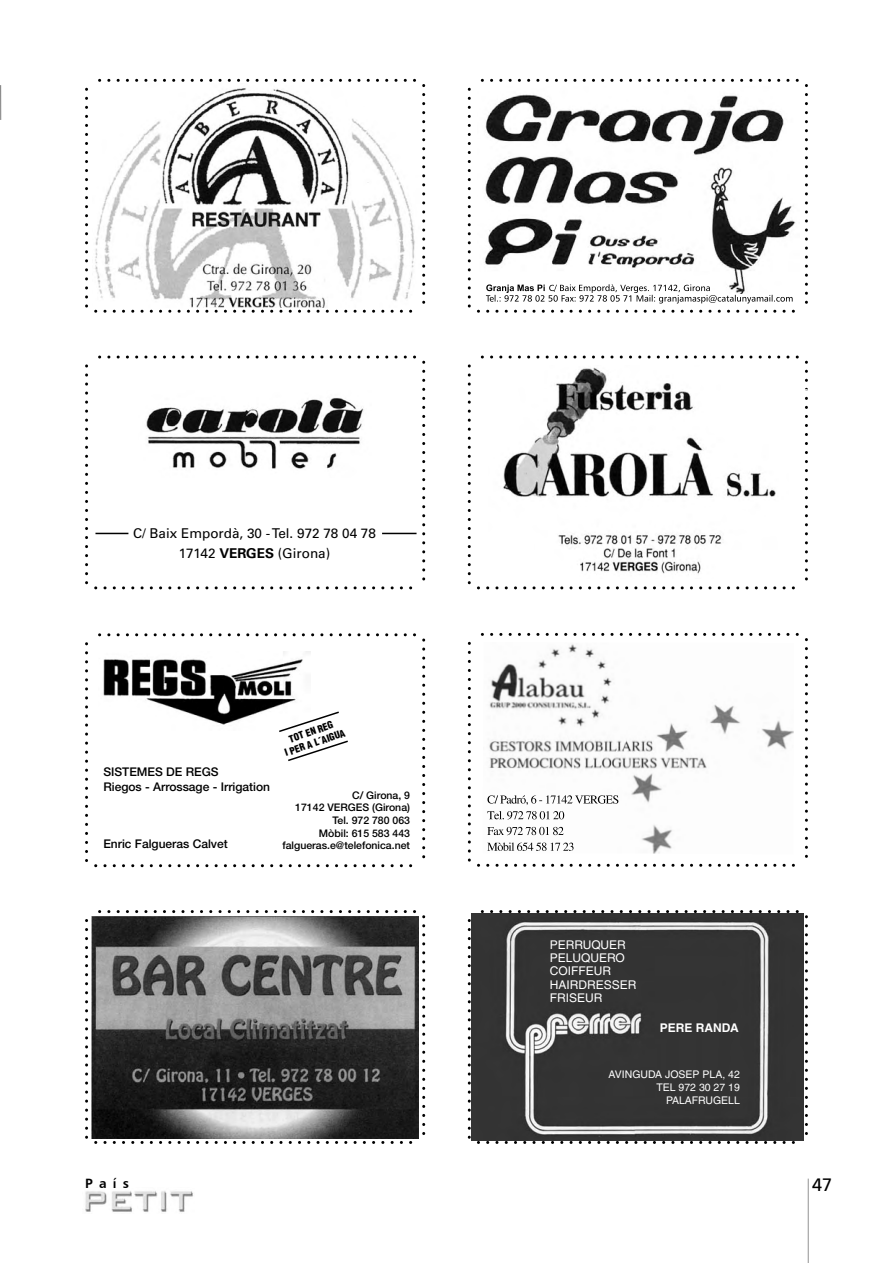
<style>
.page{position:relative;width:893px;height:1263px;background:#fff}
.page>*{position:absolute;margin:0;border:0;box-sizing:border-box;transform-origin:0 0}
.t1{font:18px "Frutiger";color:#000}
.t2{font:13.5px "Univers";color:#000}
.t3{font:13.5px "Humanist 777 BT Bold B";color:#000}
.t4{font:500 12px "Helvetica Neue";color:#000}
.t5{font:12px "Helvetica";color:#fff}
.t6{font:700 12px "Helvetica";color:#fff}
.t7{font:500 10.5px "Helvetica Neue";color:#000}
.t8{font:10.5px "Helvetica";color:#fff}
.t9{font:900 condensed 9.75px "Helvetica";color:#000}
.s1{font-weight:700}
</style>
<div class="page">
<img style="left:85px;top:1191px;width:108px;height:21px">
<hr style="left:808px;top:1178px;width:1px;height:85px;background:#939393">
<svg style="left:468px;top:89px;width:3px;height:219px"></svg>
<svg style="left:478px;top:310px;width:317px;height:3px"></svg>
<svg style="left:805px;top:84px;width:3px;height:218px"></svg>
<svg style="left:480px;top:79px;width:317px;height:3px"></svg>
<img style="left:485px;top:94px;width:311px;height:190px">
<svg style="left:486px;top:284px;width:307px;height:19px"></svg>
<hr style="left:0;top:85px;width:1px;height:35px;background:#797979">
<svg style="left:468px;top:366px;width:3px;height:219px"></svg>
<svg style="left:478px;top:586px;width:317px;height:3px"></svg>
<svg style="left:805px;top:360px;width:3px;height:219px"></svg>
<svg style="left:480px;top:355px;width:317px;height:3px"></svg>
<hr style="left:595px;top:389px;width:213px;height:2px;background:#fff">
<img style="left:489px;top:644px;width:305px;height:210px">
<svg style="left:468px;top:643px;width:3px;height:219px"></svg>
<svg style="left:478px;top:864px;width:317px;height:3px"></svg>
<svg style="left:805px;top:638px;width:3px;height:218px"></svg>
<svg style="left:480px;top:633px;width:317px;height:3px"></svg>
<svg style="left:487px;top:795px;width:131px;height:10px"></svg>
<svg style="left:487px;top:811px;width:77px;height:8px"></svg>
<svg style="left:487px;top:827px;width:77px;height:8px"></svg>
<svg style="left:487px;top:842px;width:86px;height:9px"></svg>
<img style="left:92px;top:917px;width:327px;height:222px">
<svg style="left:85px;top:920px;width:3px;height:219px"></svg>
<svg style="left:96px;top:1141px;width:317px;height:3px"></svg>
<svg style="left:422px;top:915px;width:3px;height:218px"></svg>
<svg style="left:98px;top:910px;width:317px;height:3px"></svg>
<svg style="left:85px;top:89px;width:3px;height:219px"></svg>
<svg style="left:96px;top:310px;width:317px;height:3px"></svg>
<svg style="left:422px;top:84px;width:3px;height:218px"></svg>
<svg style="left:98px;top:79px;width:317px;height:3px"></svg>
<img style="left:95px;top:88px;width:320px;height:220px">
<svg style="left:85px;top:644px;width:3px;height:218px"></svg>
<svg style="left:96px;top:864px;width:317px;height:3px"></svg>
<svg style="left:422px;top:638px;width:3px;height:219px"></svg>
<svg style="left:98px;top:633px;width:317px;height:3px"></svg>
<img style="left:103px;top:651px;width:208px;height:74px">
<svg style="left:277px;top:710px;width:62px;height:22px"></svg>
<svg style="left:288px;top:740px;width:60px;height:22px"></svg>
<svg style="left:468px;top:920px;width:3px;height:219px"></svg>
<svg style="left:478px;top:1141px;width:317px;height:3px"></svg>
<svg style="left:805px;top:915px;width:3px;height:218px"></svg>
<svg style="left:480px;top:910px;width:317px;height:3px"></svg>
<img style="left:471px;top:914px;width:333px;height:226px">
<img style="left:503px;top:367px;width:273px;height:207px">
<img style="left:146px;top:398px;width:218px;height:71px">
<hr style="left:95px;top:533px;width:33px;height:1px;background:#000">
<hr style="left:382px;top:533px;width:35px;height:1px;background:#000">
<svg style="left:85px;top:366px;width:3px;height:219px"></svg>
<svg style="left:96px;top:586px;width:317px;height:3px"></svg>
<svg style="left:422px;top:360px;width:3px;height:219px"></svg>
<svg style="left:98px;top:355px;width:317px;height:3px"></svg>
<p class="t2" style="left:133px;top:525px;width:244px">C/ Baix Empordà, 30 - Tel. 972 78 04 78</p>
<p class="t2" style="left:179px;top:545px;width:153px">17142 <span class="s1">VERGES</span> (Girona)</p>
<p class="t4" style="left:103px;top:765px;width:117px">SISTEMES DE REGS</p>
<p class="t4" style="left:103px;top:779px;width:168px">Riegos - Arrossage - Irrigation</p>
<p class="t4" style="left:103px;top:837px;width:126px">Enric Falgueras Calvet</p>
<p class="t9" style="left:287px;top:733px;width:48px;rotate:-19deg">TOT EN REG</p>
<p class="t9" style="left:283px;top:747px;width:65px;rotate:-19deg">I PER A L´AIGUA</p>
<p class="t7" style="left:352px;top:789px;width:59px">C/ Girona, 9</p>
<p class="t7" style="left:295px;top:801px;width:116px">17142 VERGES (Girona)</p>
<p class="t7" style="left:332px;top:814px;width:79px">Tel. 972 780 063</p>
<p class="t7" style="left:319px;top:827px;width:93px">Mòbil: 615 583 443</p>
<p class="t7" style="left:282px;top:839px;width:129px">falgueras.e@telefonica.net</p>
<p class="t5" style="left:550px;top:938px;width:78px">PERRUQUER</p>
<p class="t5" style="left:550px;top:951px;width:76px">PELUQUERO</p>
<p class="t5" style="left:550px;top:964px;width:63px">COIFFEUR</p>
<p class="t5" style="left:550px;top:977px;width:88px">HAIRDRESSER</p>
<p class="t5" style="left:550px;top:991px;width:54px">FRISEUR</p>
<p class="t6" style="left:660px;top:1021px;width:80px">PERE RANDA</p>
<p class="t8" style="left:609px;top:1068px;width:133px">AVINGUDA JOSEP PLA, 42</p>
<p class="t8" style="left:656px;top:1081px;width:85px">TEL 972 30 27 19</p>
<p class="t8" style="left:666px;top:1094px;width:75px">PALAFRUGELL</p>
<p class="t3" style="left:85px;top:1175px;width:45px">País</p>
<p class="t1" style="left:812px;top:1174px;width:22px">47</p>
</div>
